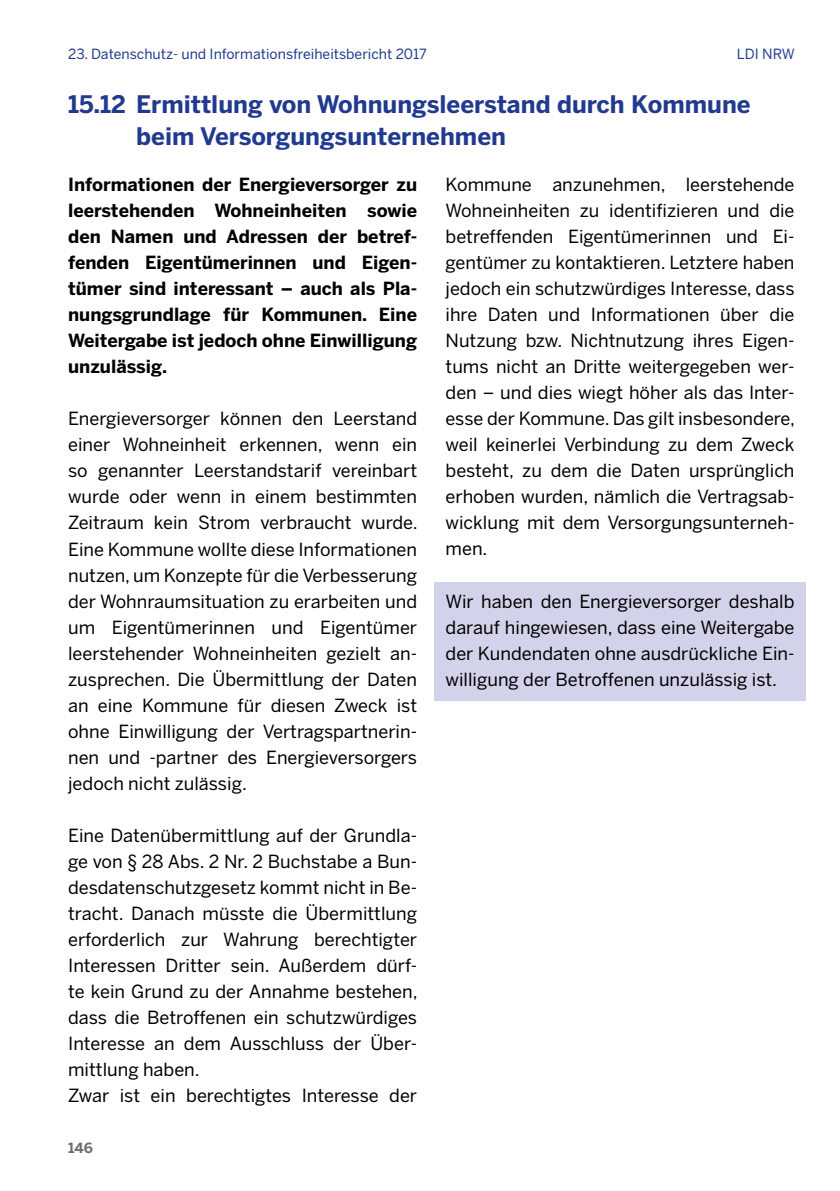
<style>
.page{position:relative;width:840px;height:1191px;background:#fff}
.page>*{position:absolute;margin:0;border:0;box-sizing:border-box;transform-origin:0 0}
.t1{font:700 24px/32px "Benton Sans";color:#213a8f}
.t2{font:18px/26px "Benton Sans";color:#000;text-align:justify}
.t3{font:700 18px/26px "Benton Sans";color:#000;text-align:justify}
.t4{font:14px "Benton Sans";color:#213a8f}
.t5{font:700 14px "Benton Sans";color:#706f6f}
</style>
<div class="page">
<div style="left:434px;top:582px;width:371px;height:118px;background:#d2d2eb"></div>
<p class="t4" style="left:68px;top:46px;width:360px">23. Datenschutz- und Informationsfreiheitsbericht 2017</p>
<p class="t4" style="left:736px;top:46px;width:60px">LDI NRW</p>
<h1 class="t1" style="left:136px;top:88px;width:615px;text-indent:-68px">15.12 Ermittlung von Wohnungsleerstand durch Kommune beim Versorgungsunternehmen</h1>
<p class="t3" style="left:68px;top:172px;width:350px">Informationen der Energieversorger zu leerstehenden Wohneinheiten sowie den Namen und Adressen der betref&shy;fenden Eigentümerinnen und Eigen&shy;tümer sind interessant – auch als Pla&shy;nungsgrundlage für Kommunen. Eine Weitergabe ist jedoch ohne Einwilligung unzulässig.</p>
<p class="t2" style="left:68px;top:406px;width:351px">Energieversorger können den Leerstand einer Wohneinheit erkennen, wenn ein so genannter Leerstandstarif vereinbart wurde oder wenn in einem bestimmten Zeitraum kein Strom verbraucht wurde.<br>Eine Kommune wollte diese Informationen nutzen, um Konzepte für die Verbesserung der Wohnraumsituation zu erarbeiten und um Eigentümerinnen und Eigentümer leerstehender Wohneinheiten gezielt an&shy;zusprechen. Die Übermittlung der Daten an eine Kommune für diesen Zweck ist ohne Einwilligung der Vertragspartnerin&shy;nen und -partner des Energieversorgers jedoch nicht zulässig.</p>
<p class="t2" style="left:68px;top:821px;width:351px;text-align:left">Eine Datenübermittlung auf der Grundla&shy;ge von § 28 Abs. 2 Nr. 2 Buchstabe a Bun&shy;desdatenschutzgesetz kommt nicht in Be&shy;tracht. Danach müsste die Übermittlung erforderlich zur Wahrung berechtigter Interessen Dritter sein. Außerdem dürf&shy;te kein Grund zu der Annahme bestehen, dass die Betroffenen ein schutzwürdiges Interesse an dem Ausschluss der Über&shy;mittlung haben.<br>Zwar ist ein berechtigtes Interesse der</p>
<p class="t5" style="left:68px;top:1139px;width:26px">146</p>
<p class="t2" style="left:445px;top:172px;width:351px">Kommune anzunehmen, leerstehende Wohneinheiten zu identifizieren und die betreffenden Eigentümerinnen und Ei&shy;gentümer zu kontaktieren. Letztere haben jedoch ein schutzwürdiges Interesse, dass ihre Daten und Informationen über die Nutzung bzw. Nichtnutzung ihres Eigen&shy;tums nicht an Dritte weitergegeben wer&shy;den – und dies wiegt höher als das Inter&shy;esse der Kommune. Das gilt insbesondere, weil keinerlei Verbindung zu dem Zweck besteht, zu dem die Daten ursprünglich erhoben wurden, nämlich die Vertragsab&shy;wicklung mit dem Versorgungsunterneh&shy;men.</p>
<p class="t2" style="left:445px;top:588px;width:350px">Wir haben den Energieversorger deshalb darauf hingewiesen, dass eine Weitergabe der Kundendaten ohne ausdrückliche Ein&shy;willigung der Betroffenen unzulässig ist.</p>
</div>
